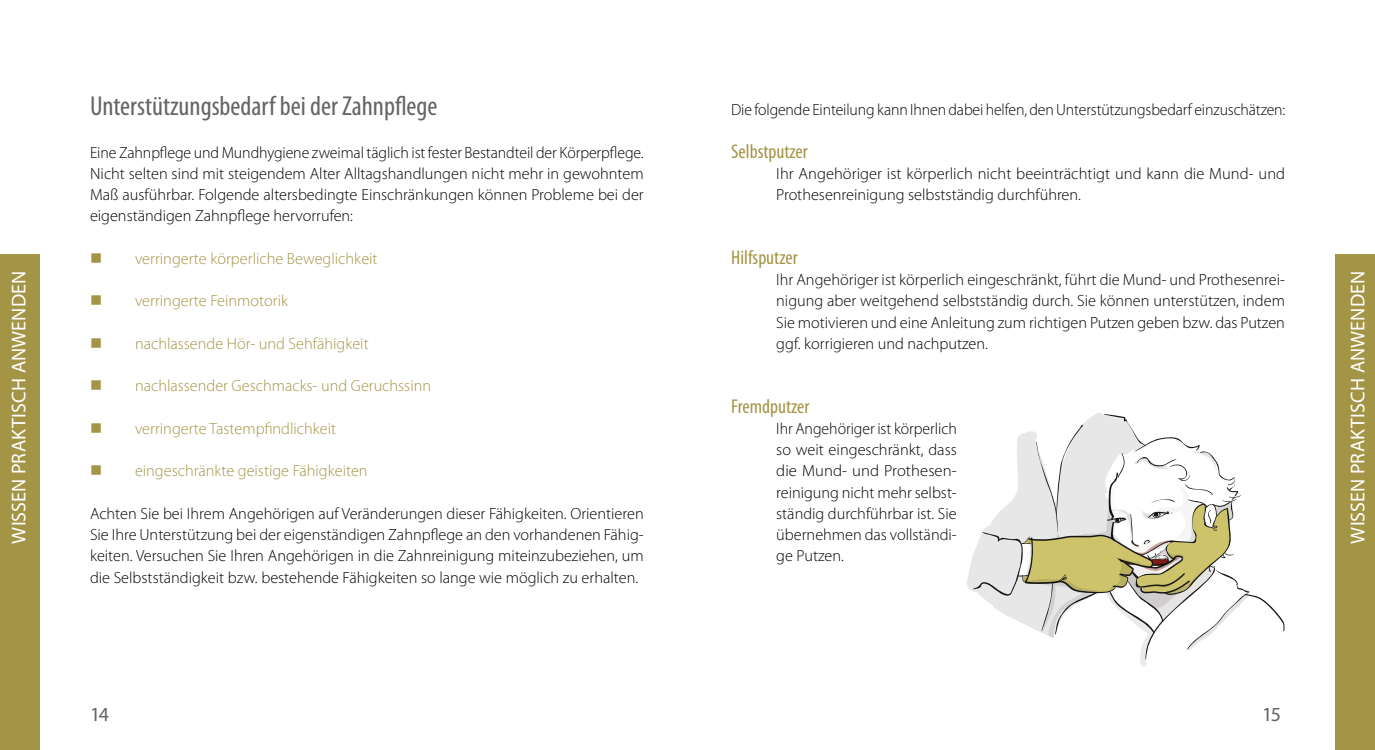
<style>
.page{position:relative;width:1375px;height:750px;background:#fff}
.page>*{position:absolute;margin:0;border:0;box-sizing:border-box;transform-origin:0 0}
.Headline{font:condensed 27.5px "Myriad Pro";color:#646464}
.t1{font:20px "Myriad Pro";letter-spacing:.005em;color:#fff}
.Subheadline{font:condensed 20px "Myriad Pro";color:#a49446}
.Rubrik{font:20px "Myriad Pro";color:#646464}
.Fließtext{font:300 16.25px/21.2px "Myriad Pro";color:#000;text-align:justify}
.Aufzählung_Einzug{font:300 16.25px/21.2px "Myriad Pro";color:#000;text-align:justify}
.t2{font:300 16.25px "Myriad Pro";color:#a49446}
</style>
<div class="page">
<div style="left:0;top:254px;width:40px;height:496px;background:#a49446"></div>
<div style="left:1335px;top:254px;width:40px;height:496px;background:#a49446"></div>
<svg style="left:967px;top:413px;width:318px;height:253px"></svg>
<p class="Headline" style="left:90px;top:89px;width:349px">Unterstützungsbedarf bei der Zahnpflege</p>
<p class="Fließtext" style="left:90px;top:141px;width:555px">Eine Zahnpflege und Mundhygiene zweimal täglich ist fester Bestandteil der Körperpflege.<br>Nicht selten sind mit steigendem Alter Alltagshandlungen nicht mehr in gewohntem Maß ausführbar. Folgende altersbedingte Einschränkungen können Probleme bei der eigenständigen Zahnpflege hervorrufen:</p>
<p class="t2" style="left:135px;top:249px;width:244px">verringerte körperliche Beweglichkeit</p>
<p class="t2" style="left:135px;top:291px;width:154px">verringerte Feinmotorik</p>
<p class="t2" style="left:135px;top:334px;width:235px">nachlassende Hör- und Sehfähigkeit</p>
<p class="t2" style="left:135px;top:376px;width:298px">nachlassender Geschmacks- und Geruchssinn</p>
<p class="t2" style="left:135px;top:419px;width:203px">verringerte Tastempfindlichkeit</p>
<p class="t2" style="left:135px;top:461px;width:234px">eingeschränkte geistige Fähigkeiten</p>
<p class="Fließtext" style="left:90px;top:503px;width:555px">Achten Sie bei Ihrem Angehörigen auf Veränderungen dieser Fähigkeiten. Orientieren Sie Ihre Unterstützung bei der eigenständigen Zahnpflege an den vorhandenen Fähig&shy;keiten. Versuchen Sie Ihren Angehörigen in die Zahnreinigung miteinzubeziehen, um die Selbstständigkeit bzw. bestehende Fähigkeiten so lange wie möglich zu erhalten.</p>
<p class="Fließtext" style="left:731px;top:99px;width:556px">Die folgende Einteilung kann Ihnen dabei helfen, den Unterstützungsbedarf einzuschätzen:</p>
<p class="Subheadline" style="left:731px;top:139px;width:78px">Selbstputzer</p>
<p class="Aufzählung_Einzug" style="left:776px;top:163px;width:510px">Ihr Angehöriger ist körperlich nicht beeinträchtigt und kann die Mund- und<br>Prothesenreinigung selbstständig durchführen.</p>
<p class="Subheadline" style="left:731px;top:245px;width:68px">Hilfsputzer</p>
<p class="Aufzählung_Einzug" style="left:776px;top:269px;width:510px">Ihr Angehöriger ist körperlich eingeschränkt, führt die Mund- und Prothesenrei&shy;nigung aber weitgehend selbstständig durch. Sie können unterstützen, indem Sie motivieren und eine Anleitung zum richtigen Putzen geben bzw. das Putzen ggf. korrigieren und nachputzen.</p>
<p class="t1" style="left:7px;top:544px;width:275px;rotate:-90deg">WISSEN PRAKTISCH ANWENDEN</p>
<p class="t1" style="left:1345px;top:544px;width:275px;rotate:-90deg">WISSEN PRAKTISCH ANWENDEN</p>
<p class="Subheadline" style="left:731px;top:394px;width:80px">Fremdputzer</p>
<p class="Aufzählung_Einzug" style="left:776px;top:418px;width:182px">Ihr Angehöriger ist körperlich so weit eingeschränkt, dass die Mund- und Prothesen&shy;reinigung nicht mehr selbst&shy;ständig durchführbar ist. Sie übernehmen das vollständi&shy;ge Putzen.</p>
<p class="Rubrik" style="left:90px;top:702px;width:21px">14</p>
<p class="Rubrik" style="left:1262px;top:702px;width:20px">15</p>
</div>
